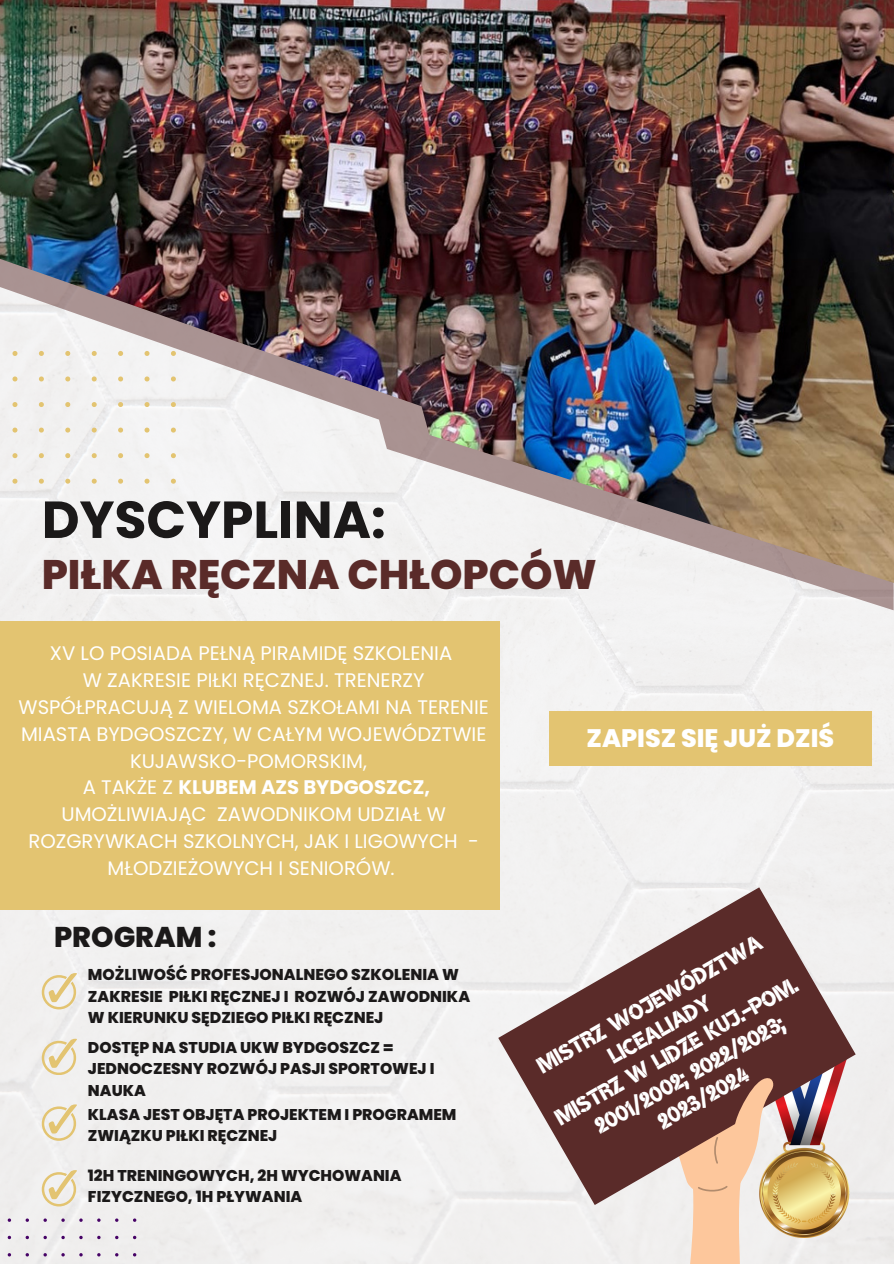
<style>
.page{position:relative;width:894px;height:1264px;background:#fff}
.page>*{position:absolute;margin:0;border:0;box-sizing:border-box;transform-origin:0 0}
.t1{font:700 52.05px "Poppins";color:#1b1919}
.t2{font:800 41.25px "Poppins";color:#5a2b29}
.t3{font:30.9px/27px "Brosh K";color:#fff;text-align:center}
.t4{font:800 28.5px "Poppins";color:#1b1919}
.t5{font:800 25.35px "Poppins";color:#fff}
.t6{font:19.65px/26.8px "Poppins";color:#fff;text-align:center}
.t7{font:800 15.6px/21.3px "Poppins";color:#1b1919}
.s1{font-weight:700}
</style>
<div class="page">
<div style="left:0;top:610px;width:893px;height:653px;background:#f1f1f0"></div>
<div style="left:549px;top:711px;width:322px;height:54px;background:#e3c471"></div>
<svg style="left:42px;top:973px;width:35px;height:36px"></svg>
<svg style="left:42px;top:1038px;width:35px;height:36px"></svg>
<svg style="left:42px;top:1104px;width:35px;height:36px"></svg>
<svg style="left:0;top:592px;width:893px;height:18px;fill:#f3f2f2"></svg>
<img style="left:0;top:0;width:893px;height:592px">
<div style="left:0;top:621px;width:499px;height:288px;background:#e3c471"></div>
<svg style="left:0;top:351px;width:176px;height:132px"></svg>
<div style="left:0;top:1218px;width:136px;height:45px;background:#efeeed"></div>
<img style="left:773px;top:1204px;width:79px;height:33px">
<svg style="left:498px;top:887px;width:356px;height:317px;fill:#5a2b29"></svg>
<svg style="left:673px;top:1076px;width:100px;height:187px"></svg>
<svg style="left:42px;top:1170px;width:35px;height:36px"></svg>
<p class="t1" style="left:42px;top:483px;width:345px">DYSCYPLINA:</p>
<p class="t2" style="left:42px;top:545px;width:556px">PIŁKA RĘCZNA CHŁOPCÓW</p>
<p class="t6" style="left:19px;top:639px;width:471px">XV LO POSIADA PEŁNĄ PIRAMIDĘ SZKOLENIA<br>W ZAKRESIE PIŁKI RĘCZNEJ. TRENERZY WSPÓŁPRACUJĄ Z WIELOMA SZKOŁAMI NA TERENIE MIASTA BYDGOSZCZY, W CAŁYM WOJEWÓDZTWIE KUJAWSKO-POMORSKIM,<br>A TAKŻE Z <span class="s1">KLUBEM AZS BYDGOSZCZ, </span>UMOŻLIWIAJĄC ZAWODNIKOM UDZIAŁ W ROZGRYWKACH SZKOLNYCH, JAK I LIGOWYCH - MŁODZIEŻOWYCH I SENIORÓW.</p>
<h5 class="t4" style="left:54px;top:917px;width:164px">PROGRAM :</h5>
<h4 class="t7" style="left:88px;top:964px;width:383px">MOŻLIWOŚĆ PROFESJONALNEGO SZKOLENIA W<br>ZAKRESIE PIŁKI RĘCZNEJ I ROZWÓJ ZAWODNIKA<br>W KIERUNKU SĘDZIEGO PIŁKI RĘCZNEJ</h4>
<h3 class="t7" style="left:88px;top:1036px;width:348px">DOSTĘP NA STUDIA UKW BYDGOSZCZ =<br>JEDNOCZESNY ROZWÓJ PASJI SPORTOWEJ I<br>NAUKA</h3>
<p class="t7" style="left:88px;top:1103px;width:370px">KLASA JEST OBJĘTA PROJEKTEM I PROGRAMEM<br>ZWIĄZKU PIŁKI RĘCZNEJ</p>
<p class="t7" style="left:88px;top:1164px;width:315px">12H TRENINGOWYCH, 2H WYCHOWANIA<br>FIZYCZNEGO, 1H PŁYWANIA</p>
<p class="t5" style="left:586px;top:720px;width:249px">ZAPISZ SIĘ JUŻ DZIŚ</p>
<h3 class="t3" style="left:523px;top:1061px;width:276px;rotate:-30deg">MISTRZ WOJEWÓDZTWA<br>LICEALIADY<br>MISTRZ W LIDZE KUJ.-POM.<br>2001/2002; 2022/2023;<br>2023/2024</h3>
</div>
